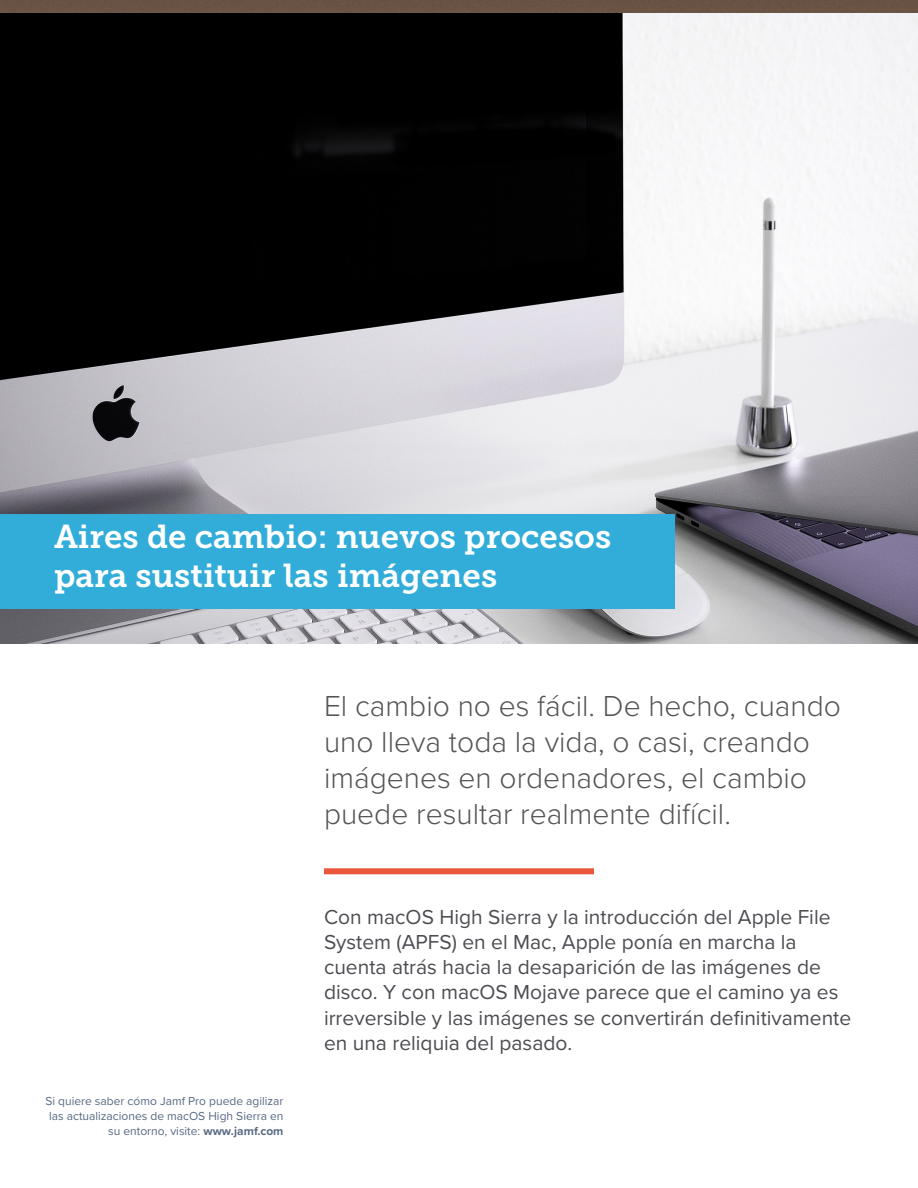
<style>
.page{position:relative;width:918px;height:1188px;background:#fff}
.page>*{position:absolute;margin:0;border:0;box-sizing:border-box;transform-origin:0 0}
.HEADLINE{font:33px/39px "Museo Slab 700";color:#fff}
.First_HEADLINE{font:300 30px/36px "Proxima Nova";color:#565455}
.Intro{font:21px/25.2px "Proxima Nova";color:#4c4d52}
.t1{font:12px/15px "Proxima Nova";color:#586983;text-align:right}
.s1{font-weight:700}
</style>
<div class="page">
<div style="left:0;top:0;width:918px;height:644px;background:linear-gradient(to right,#6a5344,#6a5444)"></div>
<div style="left:324px;top:868px;width:270px;height:6px;background:#ea553c"></div>
<img style="left:0;top:14px;width:918px;height:630px">
<div style="left:0;top:514px;width:675px;height:95px;background:#32add9"></div>
<p class="HEADLINE" style="left:54px;top:517px;width:559px">Aires de cambio: nuevos procesos para sustituir las imágenes</p>
<p class="First_HEADLINE" style="left:324px;top:686px;width:518px">El cambio no es fácil. De hecho, cuando uno lleva toda la vida, o casi, creando imágenes en ordenadores, el cambio puede resultar realmente difícil.</p>
<p class="t1" style="left:45px;top:1093px;width:240px">Si quiere saber cómo Jamf Pro puede agilizar las actualizaciones de macOS High Sierra en su entorno, visite: <span class="s1">www.jamf.com</span></p>
<p class="Intro" style="left:324px;top:903px;width:529px">Con macOS High Sierra y la introducción del Apple File System (APFS) en el Mac, Apple ponía en marcha la cuenta atrás hacia la desaparición de las imágenes de disco. Y con macOS Mojave parece que el camino ya es irreversible y las imágenes se convertirán definitivamente en una reliquia del pasado.</p>
</div>
